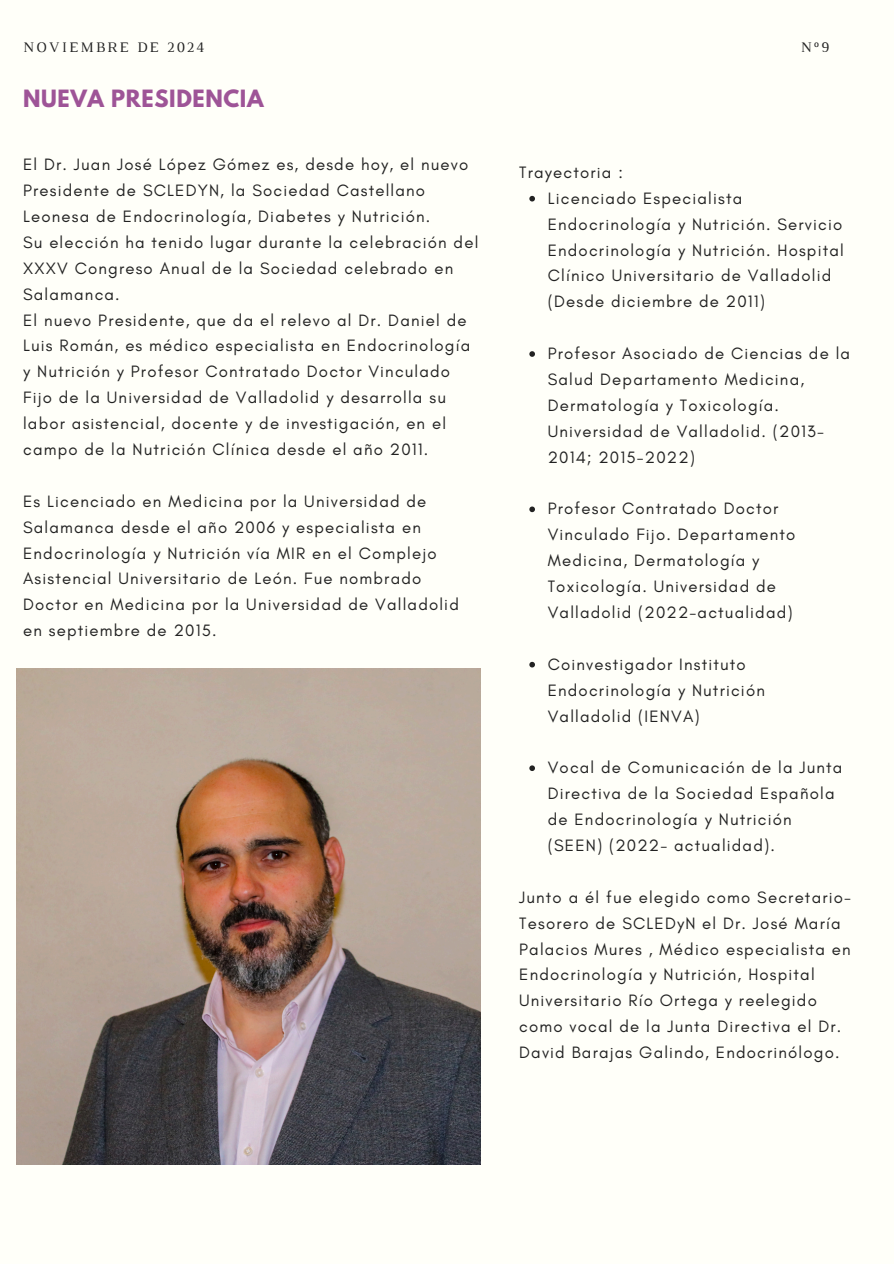
<style>
.page{position:relative;width:894px;height:1264px;background:#fff}
.page>*{position:absolute;margin:0;border:0;box-sizing:border-box;transform-origin:0 0}
.t1{font:700 21.15px "League Spartan";letter-spacing:.03em;color:#9e5497}
.t2{font:16.8px/25.8px "Glacial Indifference";letter-spacing:.07em;color:#222}
.t3{font:14.85px "Luthier";letter-spacing:.14em;color:#222}
</style>
<div class="page">
<div style="left:0;top:0;width:893px;height:1263px;background:#fffff9"></div>
<img style="left:16px;top:668px;width:464px;height:496px">
<svg style="left:529px;top:196px;width:6px;height:5px"></svg>
<svg style="left:529px;top:351px;width:6px;height:6px"></svg>
<svg style="left:529px;top:506px;width:6px;height:6px"></svg>
<svg style="left:529px;top:662px;width:6px;height:5px"></svg>
<svg style="left:529px;top:765px;width:6px;height:6px"></svg>
<p class="t3" style="left:23px;top:42px;width:183px">NOVIEMBRE DE 2024</p>
<p class="t3" style="left:800px;top:42px;width:30px">Nº9</p>
<h1 class="t1" style="left:23px;top:88px;width:242px">NUEVA PRESIDENCIA</h1>
<p class="t2" style="left:23px;top:151px;width:456px">El Dr. Juan José López Gómez es, desde hoy, el nuevo Presidente de SCLEDYN, la Sociedad Castellano Leonesa de Endocrinología, Diabetes y Nutrición.<br>Su elección ha tenido lugar durante la celebración del XXXV Congreso Anual de la Sociedad celebrado en Salamanca.<br>El nuevo Presidente, que da el relevo al Dr. Daniel de Luis Román, es médico especialista en Endocrinología y Nutrición y Profesor Contratado Doctor Vinculado Fijo de la Universidad de Valladolid y desarrolla su labor asistencial, docente y de investigación, en el campo de la Nutrición Clínica desde el año 2011.</p>
<p class="t2" style="left:23px;top:488px;width:437px">Es Licenciado en Medicina por la Universidad de Salamanca desde el año 2006 y especialista en Endocrinología y Nutrición vía MIR en el Complejo Asistencial Universitario de León. Fue nombrado Doctor en Medicina por la Universidad de Valladolid en septiembre de 2015.</p>
<h2 class="t2" style="left:519px;top:159px;width:105px">Trayectoria :</h2>
<h2 class="t2" style="left:547px;top:185px;width:297px">Licenciado Especialista Endocrinología y Nutrición. Servicio Endocrinología y Nutrición. Hospital Clínico Universitario de Valladolid (Desde diciembre de 2011)</h2>
<p class="t2" style="left:547px;top:340px;width:304px">Profesor Asociado de Ciencias de la<br>Salud Departamento Medicina,<br>Dermatología y Toxicología.<br>Universidad de Valladolid. (2013-<br>2014; 2015-2022)</p>
<h2 class="t2" style="left:547px;top:495px;width:249px">Profesor Contratado Doctor<br>Vinculado Fijo. Departamento<br>Medicina, Dermatología y<br>Toxicología. Universidad de<br>Valladolid (2022-actualidad)</h2>
<p class="t2" style="left:547px;top:651px;width:219px">Coinvestigador Instituto<br>Endocrinología y Nutrición<br>Valladolid (IENVA)</p>
<p class="t2" style="left:547px;top:754px;width:296px">Vocal de Comunicación de la Junta<br>Directiva de la Sociedad Española de Endocrinología y Nutrición (SEEN) (2022- actualidad).</p>
<p class="t2" style="left:519px;top:884px;width:333px">Junto a él fue elegido como Secretario-Tesorero de SCLEDyN el Dr. José María Palacios Mures , Médico especialista en Endocrinología y Nutrición, Hospital Universitario Río Ortega y reelegido como vocal de la Junta Directiva el Dr.<br>David Barajas Galindo, Endocrinólogo.</p>
</div>
